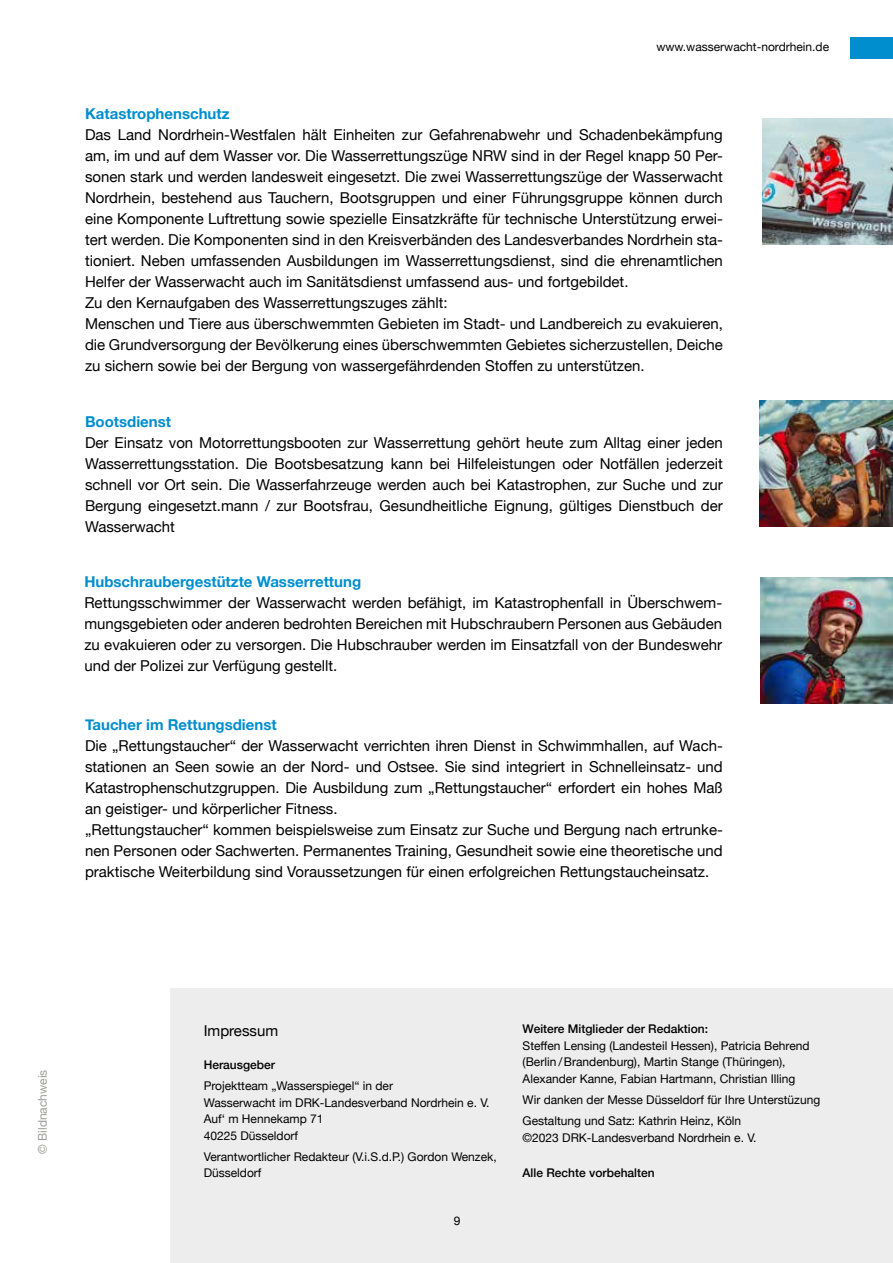
<style>
.page{position:relative;width:893px;height:1263px;background:#fff}
.page>*{position:absolute;margin:0;border:0;box-sizing:border-box;transform-origin:0 0}
.t1{font:15px/21px "Helvetica Neue";color:#000}
.t2{font:700 15px "Helvetica Neue";color:#008ece}
.t3{font:12px/16.5px "Helvetica Neue";color:#000}
.t4{font:500 12px "Helvetica Neue";color:#000}
.t5{font:12px "Helvetica Neue";color:#9d9d9c}
</style>
<div class="page">
<div style="left:850px;top:37px;width:43px;height:22px;background:#008ece"></div>
<div style="left:170px;top:988px;width:723px;height:275px;background:#ededed"></div>
<img style="left:763px;top:119px;width:130px;height:126px">
<img style="left:760px;top:400px;width:133px;height:126px">
<img style="left:760px;top:577px;width:133px;height:126px">
<p class="t3" style="left:656px;top:39px;width:174px">www.wasserwacht-nordrhein.de</p>
<p class="t2" style="left:85px;top:101px;width:146px">Katastrophenschutz</p>
<p class="t1" style="left:85px;top:125px;width:639px">Das Land Nordrhein-Westfalen hält Einheiten zur Gefahrenabwehr und Schadenbekämpfung am, im und auf dem Wasser vor. Die Wasserrettungszüge NRW sind in der Regel knapp 50 Per&shy;sonen stark und werden landesweit eingesetzt. Die zwei Wasserrettungszüge der Wasserwacht Nordrhein, bestehend aus Tauchern, Bootsgruppen und einer Führungsgruppe können durch eine Komponente Luftrettung sowie spezielle Einsatzkräfte für technische Unterstützung erwei&shy;tert werden. Die Komponenten sind in den Kreisverbänden des Landesverbandes Nordrhein sta&shy;tioniert. Neben umfassenden Ausbildungen im Wasserrettungsdienst, sind die ehrenamtlichen Helfer der Wasserwacht auch im Sanitätsdienst umfassend aus- und fortgebildet.<br>Zu den Kernaufgaben des Wasserrettungszuges zählt:<br>Menschen und Tiere aus überschwemmten Gebieten im Stadt- und Landbereich zu evakuieren, die Grundversorgung der Bevölkerung eines überschwemmten Gebietes sicherzustellen, Deiche zu sichern sowie bei der Bergung von wassergefährdenden Stoffen zu unterstützen.</p>
<p class="t2" style="left:85px;top:410px;width:88px">Bootsdienst</p>
<p class="t1" style="left:85px;top:433px;width:639px;text-align:justify">Der Einsatz von Motorrettungsbooten zur Wasserrettung gehört heute zum Alltag einer jeden Wasserrettungsstation. Die Bootsbesatzung kann bei Hilfeleistungen oder Notfällen jederzeit schnell vor Ort sein. Die Wasserfahrzeuge werden auch bei Katastrophen, zur Suche und zur Bergung eingesetzt.mann / zur Bootsfrau, Gesundheitliche Eignung, gültiges Dienstbuch der Wasserwacht</p>
<p class="t2" style="left:84px;top:570px;width:278px">Hubschraubergestützte Wasserrettung</p>
<p class="t1" style="left:84px;top:593px;width:639px;text-align:justify">Rettungsschwimmer der Wasserwacht werden befähigt, im Katastrophenfall in Überschwem&shy;mungsgebieten oder anderen bedrohten Bereichen mit Hubschraubern Personen aus Gebäuden zu evakuieren oder zu versorgen. Die Hubschrauber werden im Einsatzfall von der Bundeswehr und der Polizei zur Verfügung gestellt.</p>
<p class="t2" style="left:85px;top:713px;width:193px">Taucher im Rettungsdienst</p>
<p class="t1" style="left:85px;top:736px;width:639px">Die „Rettungstaucher“ der Wasserwacht verrichten ihren Dienst in Schwimmhallen, auf Wach&shy;stationen an Seen sowie an der Nord- und Ostsee. Sie sind integriert in Schnelleinsatz- und Katastrophenschutzgruppen. Die Ausbildung zum „Rettungstaucher“ erfordert ein hohes Maß an geistiger- und körperlicher Fitness.<br>„Rettungstaucher“ kommen beispielsweise zum Einsatz zur Suche und Bergung nach ertrunke&shy;nen Personen oder Sachwerten. Permanentes Training, Gesundheit sowie eine theoretische und praktische Weiterbildung sind Voraussetzungen für einen erfolgreichen Rettungstaucheinsatz.</p>
<p class="t5" style="left:34px;top:1154px;width:86px;rotate:-90deg">© Bildnachweis</p>
<p class="t1" style="left:204px;top:1021px;width:76px">Impressum</p>
<p class="t4" style="left:204px;top:1055px;width:73px">Herausgeber</p>
<p class="t3" style="left:204px;top:1078px;width:287px">Projektteam „Wasserspiegel“ in der<br>Wasserwacht im DRK-Landesverband Nordrhein e. V.<br>Auf‘ m Hennekamp 71<br>40225 Düsseldorf</p>
<p class="t3" style="left:204px;top:1149px;width:294px">Verantwortlicher Redakteur (V.i.S.d.P.) Gordon Wenzek,<br>Düsseldorf</p>
<p class="t3" style="left:454px;top:1213px;width:8px">9</p>
<p class="t4" style="left:523px;top:1019px;width:187px">Weitere Mitglieder der Redaktion:</p>
<p class="t3" style="left:523px;top:1038px;width:288px">Steffen Lensing (Landesteil Hessen), Patricia Behrend (Berlin /Brandenburg), Martin Stange (Thüringen),<br>Alexander Kanne, Fabian Hartmann, Christian Illing</p>
<p class="t3" style="left:523px;top:1090px;width:299px;line-height:21px">Wir danken der Messe Düsseldorf für Ihre Unterstüzung<br>Gestaltung und Satz: Kathrin Heinz, Köln</p>
<p class="t3" style="left:523px;top:1130px;width:235px">©2023 DRK-Landesverband Nordrhein e. V.</p>
<p class="t4" style="left:523px;top:1163px;width:134px">Alle Rechte vorbehalten</p>
</div>
